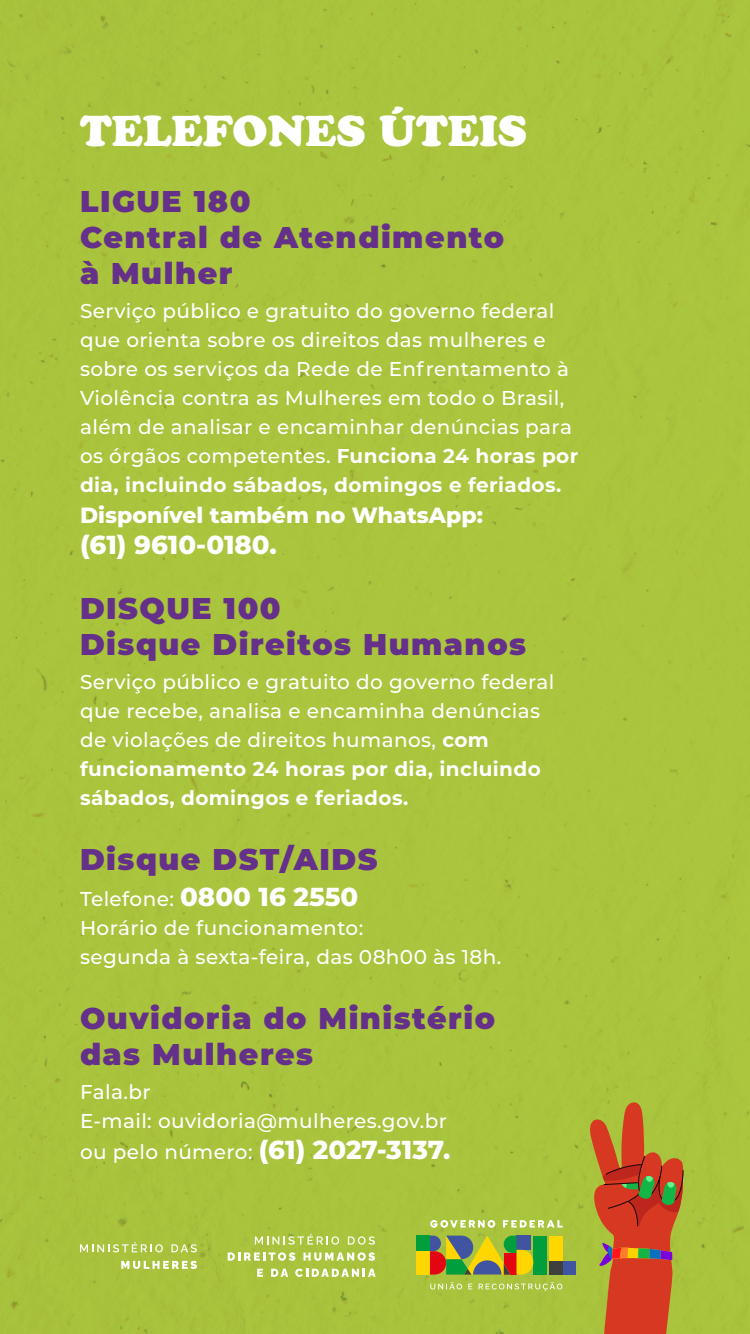
<style>
.page{position:relative;width:750px;height:1334px;background:#aac43d}
.page>*{position:absolute;margin:0;border:0;box-sizing:border-box;transform-origin:0 0}
.t1{font:43px "Cooper Black Std";color:#fff}
.t2{font:900 30px/36px "Montserrat";letter-spacing:.05em;color:#653089}
.t3{font:800 26px "Montserrat";color:#fff}
.t4{font:800 22px "Montserrat";color:#fff}
.t5{font:500 20px/29px "Montserrat";letter-spacing:.02em;color:#fff}
.s1{font-weight:700}
.s2{font-weight:500;font-size:20px}
</style>
<div class="page">
<svg style="left:589px;top:1102px;width:95px;height:232px;background:#ba6e2e"></svg>
<svg style="left:255px;top:1234px;width:84px;height:11px"></svg>
<svg style="left:348px;top:1236px;width:27px;height:9px"></svg>
<svg style="left:228px;top:1252px;width:67px;height:9px"></svg>
<svg style="left:303px;top:1252px;width:72px;height:9px"></svg>
<svg style="left:257px;top:1269px;width:6px;height:8px"></svg>
<svg style="left:271px;top:1269px;width:17px;height:8px"></svg>
<svg style="left:295px;top:1269px;width:81px;height:8px"></svg>
<svg style="left:430px;top:1282px;width:132px;height:9px"></svg>
<svg style="left:430px;top:1220px;width:133px;height:8px"></svg>
<div style="left:549px;top:1236px;width:14px;height:26px;background:#ffd600"></div>
<div style="left:563px;top:1262px;width:13px;height:13px;background:#4054a1"></div>
<div style="left:549px;top:1262px;width:14px;height:13px;background:#3d403d"></div>
<div style="left:533px;top:1236px;width:14px;height:39px;background:#009e3d"></div>
<div style="left:417px;top:1236px;width:13px;height:15px;background:#009e3d"></div>
<div style="left:417px;top:1251px;width:13px;height:24px;background:#ffd600"></div>
<svg style="left:430px;top:1236px;width:103px;height:39px;background:#968a40"></svg>
<svg style="left:80px;top:1242px;width:83px;height:10px"></svg>
<svg style="left:171px;top:1244px;width:26px;height:8px"></svg>
<svg style="left:121px;top:1261px;width:76px;height:8px"></svg>
<h1 class="t1" style="left:80px;top:105px;width:449px">TELEFONES ÚTEIS</h1>
<h2 class="t2" style="left:80px;top:182px;width:426px">LIGUE 180<br>Central de Atendimento à Mulher</h2>
<p class="t5" style="left:80px;top:296px;width:500px">Serviço público e gratuito do governo federal que orienta sobre os direitos das mulheres e sobre os serviços da Rede de Enfrentamento à Violência contra as Mulheres em todo o Brasil, além de analisar e encaminhar denúncias para os órgãos competentes. <span class="s1">Funciona 24 horas por dia, incluindo sábados, domingos e feriados.</span></p>
<p class="t4" style="left:80px;top:499px;width:405px">Disponível também no WhatsApp:</p>
<h3 class="t3" style="left:80px;top:526px;width:198px">(61) 9610-0180.</h3>
<h2 class="t2" style="left:80px;top:589px;width:448px">DISQUE 100<br>Disque Direitos Humanos</h2>
<p class="t5" style="left:80px;top:667px;width:476px">Serviço público e gratuito do governo federal que recebe, analisa e encaminha denúncias de violações de direitos humanos, <span class="s1">com funcionamento 24 horas por dia, incluindo sábados, domingos e feriados.</span></p>
<h2 class="t2" style="left:80px;top:840px;width:299px">Disque DST/AIDS</h2>
<h3 class="t3" style="left:80px;top:878px;width:280px"><span class="s2">Telefone:</span> 0800 16 2550</h3>
<p class="t5" style="left:80px;top:913px;width:423px">Horário de funcionamento:<br>segunda à sexta-feira, das 08h00 às 18h.</p>
<h2 class="t2" style="left:80px;top:999px;width:417px">Ouvidoria do Ministério das Mulheres</h2>
<p class="t5" style="left:80px;top:1077px;width:369px">Fala.br<br>E-mail: ouvidoria@mulheres.gov.br</p>
<h3 class="t3" style="left:80px;top:1131px;width:372px"><span class="s2">ou pelo número:</span> (61) 2027-3137.</h3>
</div>
